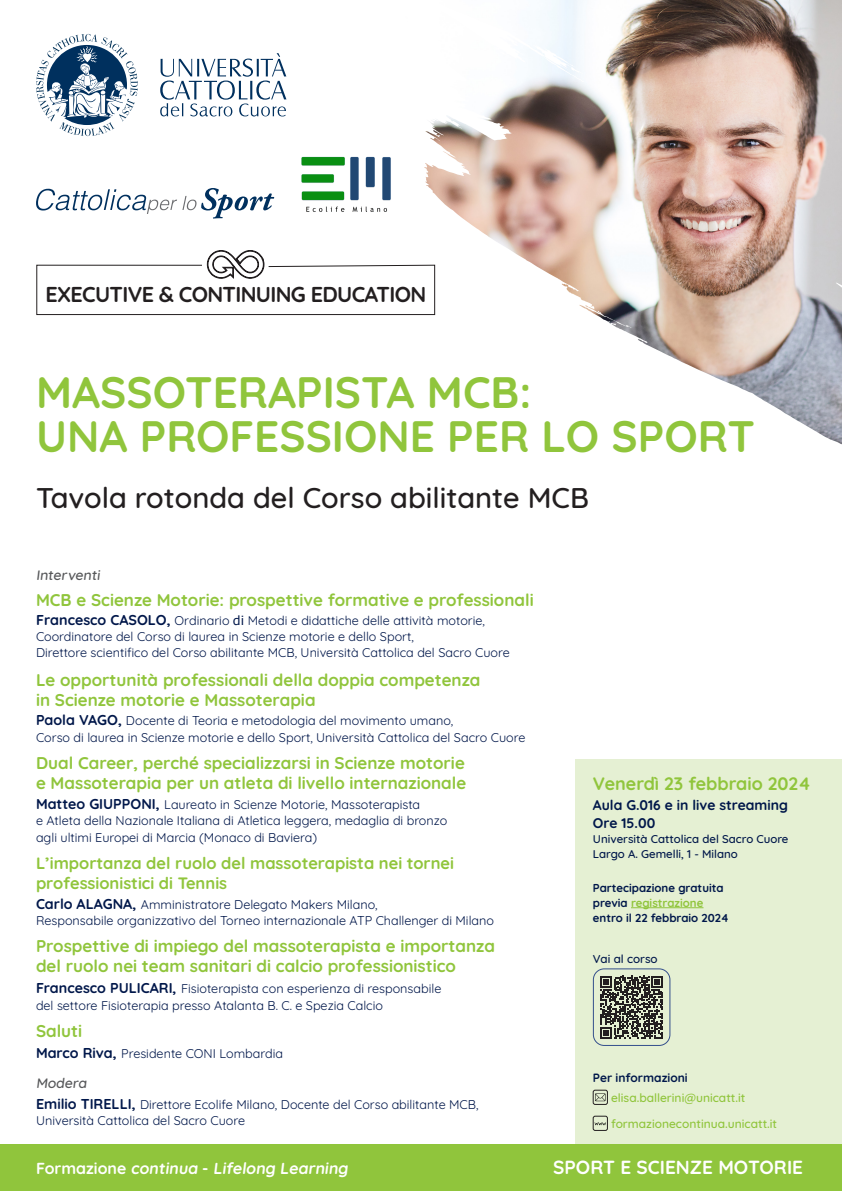
<style>
.page{position:relative;width:842px;height:1191px;background:#fff}
.page>*{position:absolute;margin:0;border:0;box-sizing:border-box;transform-origin:0 0}
.t1{font:700 44px "Quicksand";color:#90c53c}
.t2{font:500 29px "Quicksand";color:#231f20}
.t3{font:700 21.6px "Quicksand";letter-spacing:-.03em;color:#231f20}
.t4{font:700 19px "Quicksand";color:#fff}
.t5{font:700 18px "Quicksand";color:#90c53c}
.t6{font:700 17px "Quicksand";color:#90c53c}
.t7{font:700 16.5px "Quicksand";color:#90c53c}
.t8{font:700 16px "Quicksand";color:#fff}
.t9{font:700 14px "Quicksand";color:#00174a}
.t10{font:500 14px "Quicksand";color:#57585a}
.t11{font:12.6px/16.4px "Quicksand";color:#00174a}
.t12{font:500 12px "Quicksand";color:#90c53c}
.t13{font:700 12px "Quicksand";color:#00174a}
.t14{font:500 11.7px "Quicksand";color:#00174a}
.t15{font:500 11.5px "Quicksand";color:#00174a}
.t16{font:700 11.5px "Quicksand";color:#00174a}
.t17{font:700 11.5px "Quicksand";color:#90c53c}
.s1{font-weight:700;font-size:14.3px}
.s2{font-family:"Verdana"}
.s3{color:#00174a}
</style>
<div class="page">
<svg style="left:371px;top:0;width:471px;height:445px"></svg>
<svg style="left:160px;top:53px;width:127px;height:63px"></svg>
<svg style="left:36px;top:34px;width:102px;height:102px"></svg>
<svg style="left:36px;top:250px;width:400px;height:65px"></svg>
<div style="left:575px;top:760px;width:267px;height:431px;background:#e5f0d3"></div>
<div style="left:0;top:1144px;width:842px;height:47px;background:#90c53c"></div>
<svg style="left:600px;top:975px;width:63px;height:63px"></svg>
<div style="left:593px;top:968px;width:77px;height:78px;border:1px solid #344f8c;border-radius:11px"></div>
<svg style="left:595px;top:1093px;width:10px;height:8px"></svg>
<div style="left:593px;top:1090px;width:15px;height:14px;border:1px solid #231f20;border-radius:2px"></div>
<svg style="left:595px;top:1122px;width:11px;height:3px"></svg>
<div style="left:593px;top:1116px;width:15px;height:14px;border:1px solid #231f20;border-radius:2px"></div>
<hr style="left:631px;top:907px;width:72px;height:1px;background:#90c53c">
<img style="left:301px;top:155px;width:91px;height:59px">
<svg style="left:36px;top:188px;width:238px;height:31px"></svg>
<p class="t3" style="left:45px;top:277px;width:382px">EXECUTIVE &amp; CONTINUING EDUCATION</p>
<p class="t1" style="left:36px;top:358px;width:497px">MASSOTERAPISTA MCB:</p>
<p class="t1" style="left:36px;top:402px;width:720px">UNA PROFESSIONE PER LO SPORT</p>
<p class="t2" style="left:36px;top:474px;width:554px">Tavola rotonda del Corso abilitante MCB</p>
<p class="t10" style="left:36px;top:563px;width:68px">Interventi</p>
<p class="t6" style="left:36px;top:586px;width:499px">MCB e Scienze Motorie: prospettive formative e professionali</p>
<p class="t11" style="left:36px;top:610px;width:475px"><span class="s1">Francesco CASOLO,</span> Ordinario <span class="s2">di</span> Metodi e didattiche delle attività motorie,<br>Coordinatore del Corso di laurea in Scienze motorie e dello Sport,<br>Direttore scientifico del Corso abilitante MCB, Università Cattolica del Sacro Cuore</p>
<p class="t6" style="left:36px;top:666px;width:446px">Le opportunità professionali della doppia competenza</p>
<p class="t6" style="left:36px;top:686px;width:281px">in Scienze motorie e Massoterapia</p>
<p class="t11" style="left:36px;top:711px;width:419px"><span class="s1">Paola VAGO,</span> Docente di Teoria e metodologia del movimento umano,</p>
<p class="t11" style="left:36px;top:728px;width:491px">Corso di laurea in Scienze motorie e dello Sport, Università Cattolica del Sacro Cuore</p>
<p class="t6" style="left:36px;top:749px;width:430px">Dual Career, perché specializzarsi in Scienze motorie</p>
<p class="t6" style="left:36px;top:769px;width:432px">e Massoterapia per un atleta di livello internazionale</p>
<p class="t11" style="left:36px;top:794px;width:386px"><span class="s1">Matteo GIUPPONI,</span> Laureato in Scienze Motorie, Massoterapista</p>
<p class="t11" style="left:36px;top:811px;width:413px">e Atleta della Nazionale Italiana di Atletica leggera, medaglia di bronzo</p>
<p class="t11" style="left:36px;top:827px;width:283px">agli ultimi Europei di Marcia (Monaco di Baviera)</p>
<p class="t7" style="left:36px;top:850px;width:420px">L’importanza del ruolo del massoterapista nei tornei</p>
<p class="t7" style="left:36px;top:870px;width:193px">professionistici di Tennis</p>
<p class="t11" style="left:36px;top:894px;width:343px"><span class="s1">Carlo ALAGNA,</span> Amministratore Delegato Makers Milano,</p>
<p class="t11" style="left:36px;top:911px;width:459px">Responsabile organizzativo del Torneo internazionale ATP Challenger di Milano</p>
<p class="t6" style="left:36px;top:933px;width:461px">Prospettive di impiego del massoterapista e importanza</p>
<p class="t6" style="left:36px;top:953px;width:421px">del ruolo nei team sanitari di calcio professionistico</p>
<p class="t11" style="left:36px;top:979px;width:407px"><span class="s1">Francesco PULICARI,</span> Fisioterapista con esperienza di responsabile</p>
<p class="t11" style="left:36px;top:995px;width:348px">del settore Fisioterapia presso Atalanta B. C. e Spezia Calcio</p>
<p class="t6" style="left:36px;top:1017px;width:48px">Saluti</p>
<p class="t11" style="left:36px;top:1043px;width:249px"><span class="s1">Marco Riva,</span> Presidente CONI Lombardia</p>
<p class="t10" style="left:36px;top:1071px;width:55px">Modera</p>
<p class="t11" style="left:36px;top:1094px;width:444px"><span class="s1">Emilio TIRELLI,</span> Direttore Ecolife Milano, Docente del Corso abilitante MCB,</p>
<p class="t11" style="left:36px;top:1111px;width:211px">Università Cattolica del Sacro Cuore</p>
<p class="t8" style="left:36px;top:1155px;width:316px">Fo r m a z i o n e continua - Lifelong Learning</p>
<p class="t4" style="left:553px;top:1152px;width:251px">SPORT E SCIENZE MOTORIE</p>
<p class="t5" style="left:593px;top:769px;width:220px">Venerdì 23 febbraio 2024</p>
<p class="t9" style="left:593px;top:793px;width:197px">Aula G.016 e in live streaming</p>
<p class="t9" style="left:593px;top:811px;width:64px">Ore 15.00</p>
<p class="t15" style="left:593px;top:829px;width:197px">Università Cattolica del Sacro Cuore</p>
<p class="t15" style="left:593px;top:844px;width:146px">Largo A. Gemelli, 1 - Milano</p>
<p class="t16" style="left:593px;top:878px;width:132px">Partecipazione gratuita</p>
<p class="t17" style="left:593px;top:893px;width:112px"><span class="s3">previa</span> registrazione</p>
<p class="t16" style="left:593px;top:908px;width:138px">entro il 22 febbraio 2024</p>
<p class="t14" style="left:593px;top:949px;width:66px">Vai al corso</p>
<p class="t13" style="left:593px;top:1068px;width:96px">Per informazioni</p>
<p class="t12" style="left:611px;top:1087px;width:136px">elisa.ballerini@unicatt.it</p>
<p class="t12" style="left:611px;top:1113px;width:168px">formazionecontinua.unicatt.it</p>
</div>
